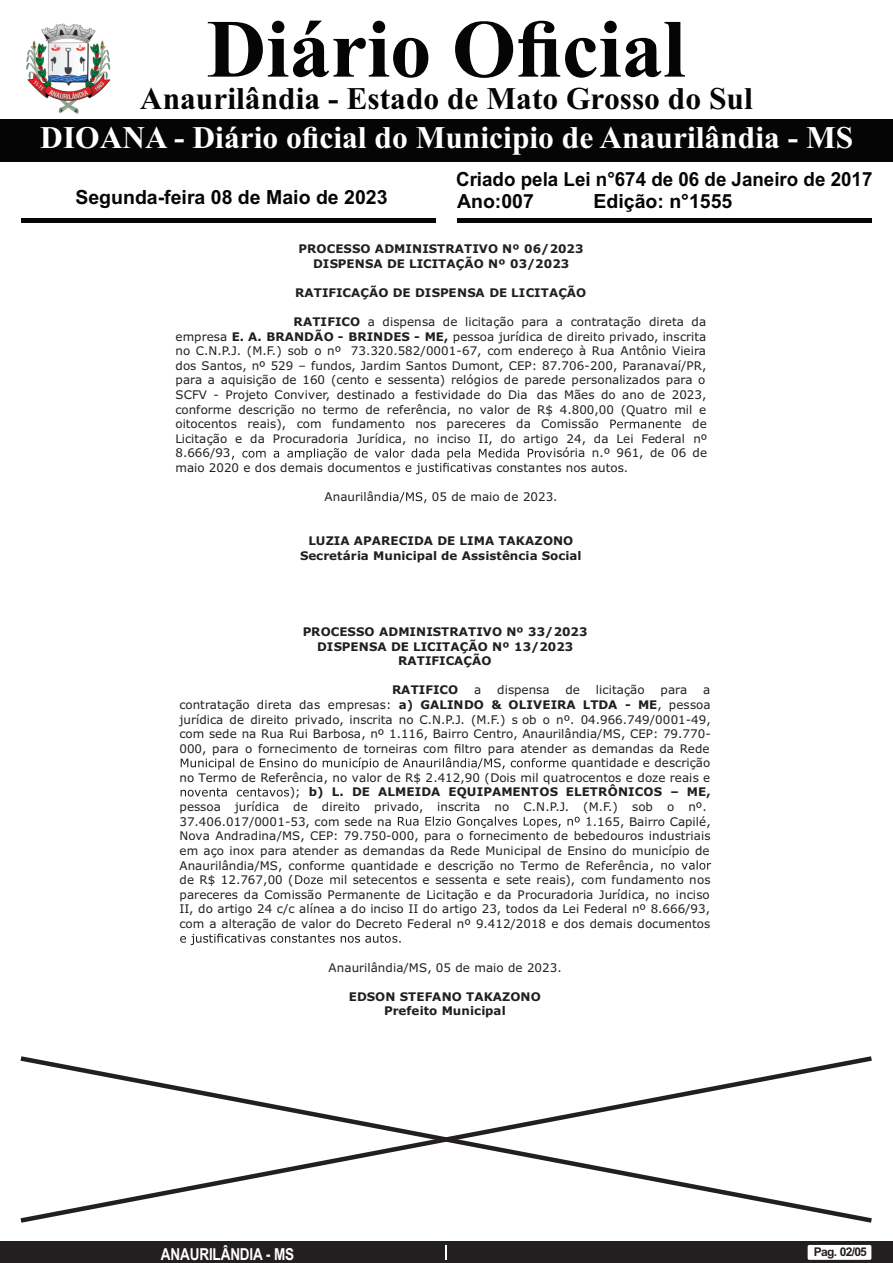
<style>
.page{position:relative;width:893px;height:1263px;background:#fff}
.page>*{position:absolute;margin:0;border:0;box-sizing:border-box;transform-origin:0 0}
.t1{font:700 82.5px "Times New Roman";color:#040504}
.t2{font:700 31.5px "Times New Roman";color:#fff}
.t3{font:700 31.5px "Times New Roman";color:#040504}
.t4{font:700 19.5px/21.8px "Arial";color:#040504;scale:.96 1}
.t5{font:700 19.5px "Arial";color:#040504}
.t6{font:700 16.5px "Arial Narrow";letter-spacing:-.01em;color:#fff}
.t7{font:700 12px "Arial";letter-spacing:-.055em;color:#231f20}
.t8{font:11.85px/14.5px "Verdana";color:#231f20;text-align:justify}
.t9{font:700 11.85px/14.4px "Verdana";color:#231f20;text-align:center}
.s1{font-weight:700}
.s2{font-weight:400}
</style>
<div class="page">
<div style="left:0;top:1242px;width:893px;height:21px;background:#231f20"></div>
<svg style="left:446px;top:1245px;width:1px;height:15px"></svg>
<div style="left:808px;top:1245px;width:63px;height:15px;background:#fff;border-radius:2px"></div>
<div style="left:0;top:119px;width:893px;height:42px;background:#040504"></div>
<hr style="left:21px;top:218px;width:415px;height:4px;background:#040504">
<hr style="left:457px;top:218px;width:415px;height:4px;background:#040504">
<img style="left:26px;top:23px;width:85px;height:91px">
<svg style="left:610px;top:420px;width:44px;height:8px"></svg>
<svg style="left:232px;top:448px;width:320px;height:26px"></svg>
<svg style="left:382px;top:492px;width:44px;height:11px"></svg>
<svg style="left:181px;top:757px;width:385px;height:13px"></svg>
<svg style="left:181px;top:788px;width:108px;height:8px"></svg>
<svg style="left:398px;top:816px;width:193px;height:12px"></svg>
<svg style="left:661px;top:860px;width:50px;height:10px"></svg>
<svg style="left:295px;top:875px;width:45px;height:9px"></svg>
<svg style="left:180px;top:933px;width:221px;height:12px"></svg>
<svg style="left:20px;top:1056px;width:852px;height:167px"></svg>
<h1 class="t1" style="left:207px;top:21px;width:480px">Diário Oficial</h1>
<h2 class="t3" style="left:140px;top:88px;width:614px">Anaurilândia - Estado de Mato Grosso do Sul</h2>
<h2 class="t2" style="left:40px;top:126px;width:814px">DIOANA - Diário oficial do Municipio de Anaurilândia - MS</h2>
<h3 class="t4" style="left:456px;top:170px;width:435px">Criado pela Lei n°674 de 06 de Janeiro de 2017<br>Ano:007</h3>
<h3 class="t5" style="left:75px;top:190px;width:314px">Segunda-feira 08 de Maio de 2023</h3>
<p class="t9" style="left:299px;top:243px;width:287px">PROCESSO ADMINISTRATIVO Nº 06/2023<br>DISPENSA DE LICITAÇÃO Nº 03/2023</p>
<p class="t9" style="left:295px;top:286px;width:293px">RATIFICAÇÃO DE DISPENSA DE LICITAÇÃO</p>
<p class="t8" style="left:175px;top:315px;width:532px;text-indent:118px"><span class="s1">RATIFICO</span> a dispensa de licitação para a contratação direta da empresa <span class="s1">E. A. BRANDÃO - BRINDES - ME,</span> pessoa jurídica de direito privado, inscrita no C.N.P.J. (M.F.) sob o nº 73.320.582/0001-67, com endereço à Rua Antônio Vieira dos Santos, nº 529 – fundos, Jardim Santos Dumont, CEP: 87.706-200, Paranavaí/PR, para a aquisição de 160 (cento e sessenta) relógios de parede personalizados para o SCFV - Projeto Conviver, destinado a festividade do Dia das Mães do ano de 2023, conforme descrição no termo de referência, no valor de R$ 4.800,00 (Quatro mil e oitocentos reais), com fundamento nos pareceres da Comissão</p>
<h3 class="t5" style="left:593px;top:193px;width:140px">Edição: n°1555</h3>
<p class="t8" style="left:175px;top:418px;width:533px;text-indent:480px">ente de Licitação e da Procuradoria Jurídica, no inciso II, do artigo 24, da Lei Federal nº 8.666/93</p>
<p class="t8" style="left:553px;top:447px;width:155px">isória n.º 961, de 06 de</p>
<p class="t8" style="left:175px;top:461px;width:227px">maio 2020 e dos demais documentos</p>
<p class="t8" style="left:478px;top:461px;width:151px">as constantes nos autos.</p>
<p class="t8" style="left:325px;top:490px;width:58px">Anaurilân</p>
<p class="t8" style="left:432px;top:490px;width:127px">05 de maio de 2023.</p>
<p class="t9" style="left:300px;top:534px;width:283px">LUZIA APARECIDA DE LIMA TAKAZONO<br>Secretária Municipal de Assistência Social</p>
<p class="t9" style="left:303px;top:625px;width:287px">PROCESSO ADMINISTRATIVO Nº 33/2023<br>DISPENSA DE LICITAÇÃO Nº 13/2023<br>RATIFICAÇÃO</p>
<p class="t9" style="left:392px;top:684px;width:68px">RATIFICO</p>
<p class="t8" style="left:474px;top:684px;width:9px">a</p>
<p class="t8" style="left:497px;top:684px;width:54px">dispensa</p>
<p class="t8" style="left:565px;top:684px;width:16px">de</p>
<p class="t8" style="left:596px;top:684px;width:50px">licitação</p>
<p class="t8" style="left:660px;top:684px;width:28px">para</p>
<p class="t8" style="left:703px;top:684px;width:9px">a</p>
<p class="t8" style="left:180px;top:698px;width:533px">contratação direta das empresas: <span class="s1">a) GALINDO &amp; OLIVEIRA LTDA - ME</span>, pessoa</p>
<p class="t8" style="left:180px;top:713px;width:533px">jurídica de direito privado, inscrita no C.N.P.J. (M.F.) s ob o nº. 04.966.749/0001-49,</p>
<p class="t8" style="left:180px;top:727px;width:533px">com sede na Rua Rui Barbosa, nº 1.116, Bairro Centro, Anaurilândia/MS, CEP: 79.770-</p>
<p class="t8" style="left:180px;top:742px;width:532px">000, para o fornecimento de torneiras com filtro para atender as demandas da Rede</p>
<p class="t8" style="left:571px;top:757px;width:141px">quantidade e descrição</p>
<p class="t8" style="left:180px;top:771px;width:532px">no Termo de Referência, no valor de R$ 2.412,90 (Dois mil quatrocentos e doze reais e</p>
<p class="t9" style="left:290px;top:786px;width:422px"><span class="s2">);</span> b) L. DE ALMEIDA EQUIPAMENTOS ELETRÔNICOS – ME,</p>
<p class="t8" style="left:180px;top:800px;width:529px">pessoa jurídica de direito privado, inscrita no C.N.P.J. (M.F.) sob o nº.</p>
<p class="t8" style="left:180px;top:815px;width:214px">37.406.017/0001-53, com sede na</p>
<p class="t8" style="left:180px;top:815px;width:533px;text-align:left;text-indent:413px">.165, Bairro Capilé, Nova Andradina/MS, CEP: 79.750-000, para o fornecimento de bebedouros industriais em aço inox para atender as demandas da Rede Municipal de Ensino do município de Anaurilândia/MS, conforme quantidade e descrição no Termo de Referência,<br>de R$ 12.767,00 (</p>
<p class="t8" style="left:180px;top:873px;width:532px;text-indent:161px">il setecentos e sessenta e sete reais), com fundamento nos pareceres da Comissão Permanente de Licitação e da Procuradoria Jurídica, no inciso II, do artigo 24 c/c alínea a do inciso II do artigo 23, todos da Lei Federal nº 8.666/93, com a alteração de valor do Decreto Federal nº 9.412/2018 e dos demais documentos</p>
<p class="t8" style="left:329px;top:961px;width:234px">Anaurilândia/MS, 05 de maio de 2023.</p>
<p class="t9" style="left:349px;top:990px;width:194px">EDSON STEFANO TAKAZONO<br>Prefeito Municipal</p>
<h3 class="t6" style="left:161px;top:1248px;width:135px">ANAURILÂNDIA - MS</h3>
<p class="t7" style="left:814px;top:1247px;width:55px">Pag. 02/05</p>
</div>
